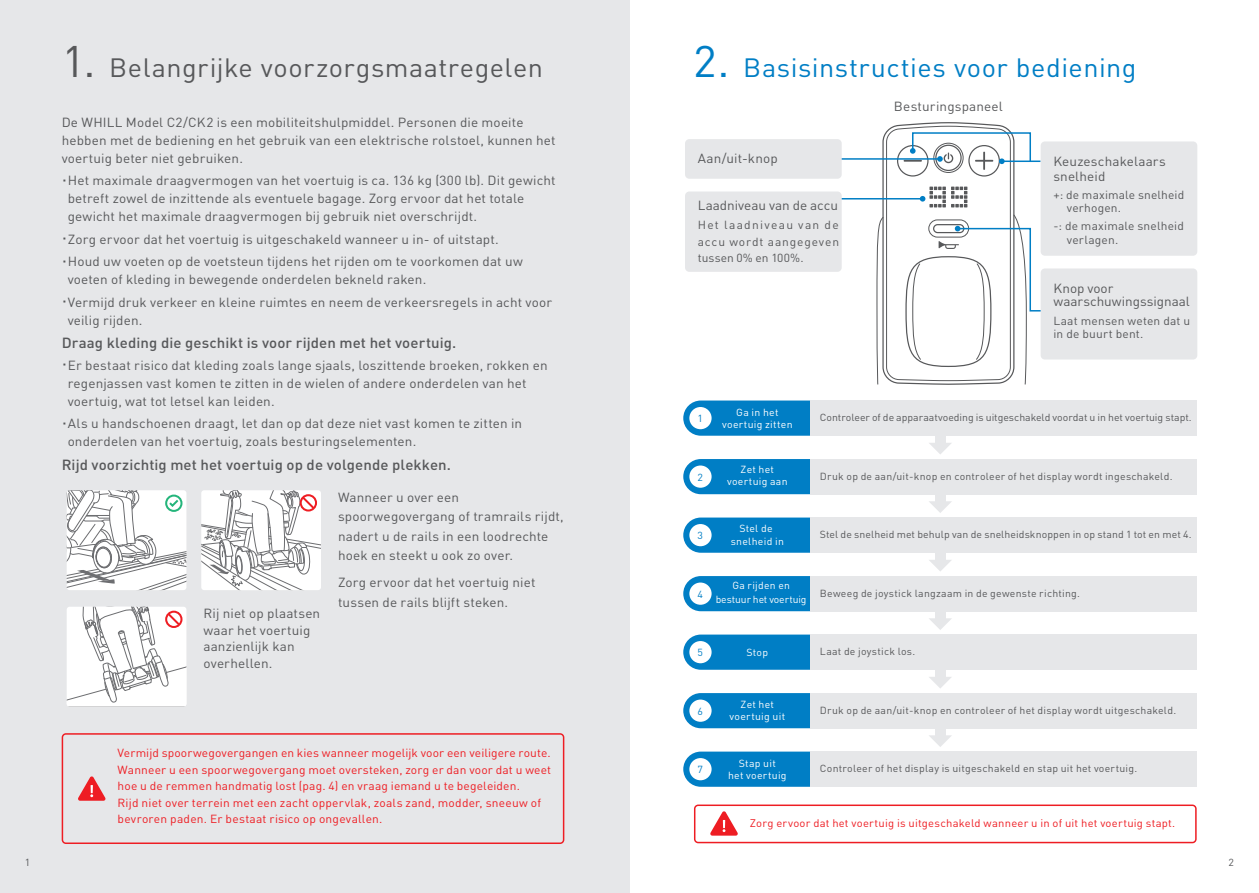
<style>
.page{position:relative;width:1259px;height:893px;background:#fff}
.page>*{position:absolute;margin:0;border:0;box-sizing:border-box;transform-origin:0 0}
.t1{font:26.25px "DIN Pro";letter-spacing:.02em;color:#57585a}
.t2{font:26.25px "DIN Pro";letter-spacing:.02em;color:#007ec5}
.t3{font:500 14.55px "DIN Pro";letter-spacing:.005em;color:#57585a}
.t4{font:13.05px/18px "DIN Pro";letter-spacing:.01em;color:#57585a}
.t5{font:11.7px/16.5px "DIN Pro";letter-spacing:.015em;color:#ee1d23}
.t6{font:11.7px/13.5px "DIN Pro";letter-spacing:.015em;color:#57585a}
.t7{font:10.95px "DIN Pro";letter-spacing:.02em;color:#ee1d23}
.t8{font:10.2px "DIN Pro";letter-spacing:.02em;color:#57585a}
.t9{font:10.2px/12px "DIN Pro";letter-spacing:.025em;color:#fff;text-align:center}
.t10{font:10.2px "DIN Pro";letter-spacing:-.005em;color:#57585a}
.t11{font:10.2px/13.5px "DIN Pro";letter-spacing:-.005em;color:#fff;text-align:center}
.t12{font:10.2px "DIN Pro";color:#007ec5}
.s1{font-size:43.65px}
.s2{font-size:20.25px}
</style>
<div class="page">
<div style="left:0;top:0;width:629px;height:893px;background:#e6e7e9"></div>
<svg style="left:62px;top:733px;width:502px;height:111px"></svg>
<svg style="left:683px;top:400px;width:127px;height:36px;background:#0f86c8"></svg>
<div style="left:810px;top:400px;width:387px;height:36px;background:#e6e7e9"></div>
<div style="left:689px;top:407px;width:22px;height:22px;background:#fff;border-radius:50%"></div>
<svg style="left:929px;top:443px;width:22px;height:11px"></svg>
<div style="left:935px;top:436px;width:10px;height:9px;background:#e6e7e9"></div>
<svg style="left:683px;top:518px;width:127px;height:35px;background:#0b83c7"></svg>
<div style="left:810px;top:518px;width:387px;height:35px;background:#e6e7e9"></div>
<div style="left:689px;top:524px;width:22px;height:22px;background:#fff;border-radius:50%"></div>
<svg style="left:929px;top:560px;width:22px;height:11px"></svg>
<div style="left:935px;top:553px;width:10px;height:10px;background:#e6e7e9"></div>
<svg style="left:683px;top:459px;width:127px;height:35px;background:#0982c7"></svg>
<div style="left:810px;top:459px;width:387px;height:35px;background:#e6e7e9"></div>
<div style="left:689px;top:465px;width:22px;height:23px;background:#fff;border-radius:50%"></div>
<svg style="left:929px;top:501px;width:23px;height:12px"></svg>
<div style="left:935px;top:494px;width:10px;height:10px;background:#e6e7e9"></div>
<svg style="left:683px;top:576px;width:127px;height:35px;background:#0982c7"></svg>
<div style="left:810px;top:576px;width:387px;height:35px;background:#e6e7e9"></div>
<div style="left:689px;top:582px;width:22px;height:23px;background:#fff;border-radius:50%"></div>
<svg style="left:929px;top:618px;width:23px;height:12px"></svg>
<div style="left:935px;top:611px;width:10px;height:10px;background:#e6e7e9"></div>
<svg style="left:683px;top:635px;width:127px;height:35px;background:#0b83c7"></svg>
<div style="left:810px;top:635px;width:387px;height:35px;background:#e6e7e9"></div>
<div style="left:689px;top:641px;width:22px;height:22px;background:#fff;border-radius:50%"></div>
<svg style="left:929px;top:677px;width:22px;height:11px"></svg>
<div style="left:935px;top:670px;width:10px;height:10px;background:#e6e7e9"></div>
<svg style="left:683px;top:693px;width:127px;height:35px;background:#0a83c7"></svg>
<div style="left:810px;top:693px;width:387px;height:35px;background:#e6e7e9"></div>
<div style="left:689px;top:700px;width:22px;height:22px;background:#fff;border-radius:50%"></div>
<svg style="left:929px;top:735px;width:23px;height:12px"></svg>
<div style="left:935px;top:728px;width:10px;height:10px;background:#e6e7e9"></div>
<svg style="left:683px;top:752px;width:127px;height:35px;background:#0b83c7"></svg>
<div style="left:810px;top:752px;width:387px;height:35px;background:#e6e7e9"></div>
<div style="left:689px;top:758px;width:22px;height:22px;background:#fff;border-radius:50%"></div>
<div style="left:685px;top:191px;width:156px;height:81px;background:#e6e7e9;border-radius:4px"></div>
<div style="left:1040px;top:141px;width:157px;height:115px;background:#e6e7e9;border-radius:4px"></div>
<div style="left:685px;top:139px;width:156px;height:40px;background:#e6e7e9;border-radius:4px"></div>
<hr style="left:841px;top:158px;width:99px;height:2px;background:#007ec5">
<hr style="left:841px;top:198px;width:81px;height:2px;background:#007ec5">
<div style="left:1040px;top:268px;width:157px;height:92px;background:#e6e7e9;border-radius:4px"></div>
<svg style="left:694px;top:804px;width:502px;height:39px"></svg>
<svg style="left:876px;top:122px;width:166px;height:263px"></svg>
<svg style="left:67px;top:607px;width:119px;height:100px;background:#eceaeb"></svg>
<svg style="left:67px;top:490px;width:119px;height:100px;background:#e2e4e4"></svg>
<svg style="left:201px;top:490px;width:120px;height:100px;background:#e1dfe0"></svg>
<h1 class="t1" style="left:62px;top:48px;width:483px"><span class="s1">1.</span> Belangrijke voorzorgsmaatregelen</h1>
<h1 class="t2" style="left:693px;top:48px;width:445px"><span class="s1">2.</span> Basisinstructies voor bediening</h1>
<p class="t4" style="left:62px;top:112px;width:495px">De WHILL Model C2/CK2 is een mobiliteitshulpmiddel. Personen die moeite hebben met de bediening en het gebruik van een elektrische rolstoel, kunnen het voertuig beter niet gebruiken.</p>
<p class="t4" style="left:68px;top:171px;width:489px;text-indent:-6px"><span class="s2">·</span>Het maximale draagvermogen van het voertuig is ca. 136 kg (300 lb). Dit gewicht betreft zowel de inzittende als eventuele bagage. Zorg ervoor dat het totale gewicht het maximale draagvermogen bij gebruik niet overschrijdt.</p>
<p class="t4" style="left:62px;top:227px;width:463px;line-height:22.5px"><span class="s2">·</span>Zorg ervoor dat het voertuig is uitgeschakeld wanneer u in- of uitstapt. <span class="s2">·</span>Houd uw voeten op de voetsteun tijdens het rijden om te voorkomen dat uw</p>
<p class="t4" style="left:62px;top:267px;width:492px;line-height:22.5px;text-indent:6px">voeten of kleding in bewegende onderdelen bekneld raken.<br><span class="s2">·</span>Vermijd druk verkeer en kleine ruimtes en neem de verkeersregels in acht voor</p>
<p class="t4" style="left:68px;top:310px;width:76px">veilig rijden.</p>
<p class="t3" style="left:62px;top:332px;width:396px">Draag kleding die geschikt is voor rijden met het voertuig.</p>
<p class="t4" style="left:68px;top:355px;width:481px;text-indent:-6px"><span class="s2">·</span>Er bestaat risico dat kleding zoals lange sjaals, loszittende broeken, rokken en regenjassen vast komen te zitten in de wielen of andere onderdelen van het voertuig, wat tot letsel kan leiden.</p>
<p class="t4" style="left:68px;top:414px;width:456px;text-indent:-6px"><span class="s2">·</span>Als u handschoenen draagt, let dan op dat deze niet vast komen te zitten in onderdelen van het voertuig, zoals besturingselementen.</p>
<p class="t3" style="left:62px;top:453px;width:391px">Rijd voorzichtig met het voertuig op de volgende plekken.</p>
<p class="t4" style="left:203px;top:604px;width:118px;line-height:16.5px">Rij niet op plaatsen waar het voertuig aanzienlijk kan overhellen.</p>
<p class="t4" style="left:338px;top:486px;width:227px;line-height:19.5px">Wanneer u over een spoorwegovergang of tramrails rijdt, nadert u de rails in een loodrechte hoek en steekt u ook zo over.</p>
<p class="t4" style="left:338px;top:572px;width:199px;line-height:19.5px">Zorg ervoor dat het voertuig niet tussen de rails blijft steken.</p>
<p class="t5" style="left:118px;top:744px;width:435px">Vermijd spoorwegovergangen en kies wanneer mogelijk voor een veiligere route.<br>Wanneer u een spoorwegovergang moet oversteken, zorg er dan voor dat u weet hoe u de remmen handmatig lost (pag. 4) en vraag iemand u te begeleiden.<br>Rijd niet over terrein met een zacht oppervlak, zoals zand, modder, sneeuw of bevroren paden. Er bestaat risico op ongevallen.</p>
<p class="t4" style="left:698px;top:149px;width:82px">Aan/uit-knop</p>
<p class="t4" style="left:698px;top:195px;width:142px">Laadniveau van de accu</p>
<p class="t6" style="left:698px;top:216px;width:143px;line-height:16.5px;text-align:justify">Het laadniveau van de accu wordt aangegeven tussen 0% en 100%.</p>
<p class="t4" style="left:894px;top:96px;width:110px">Besturingspaneel</p>
<p class="t4" style="left:1053px;top:153px;width:114px;line-height:15px">Keuzeschakelaars snelheid</p>
<p class="t6" style="left:1067px;top:187px;width:119px;text-indent:-14px">+: de maximale snelheid verhogen.</p>
<p class="t6" style="left:1067px;top:219px;width:119px;text-indent:-14px">-: de maximale snelheid verlagen.</p>
<p class="t4" style="left:1053px;top:281px;width:138px;line-height:13.5px">Knop voor waarschuwingssignaal</p>
<p class="t6" style="left:1053px;top:313px;width:138px">Laat mensen weten dat u in de buurt bent.</p>
<p class="t9" style="left:722px;top:405px;width:72px">Ga in het voertuig zitten</p>
<p class="t12" style="left:697px;top:410px;width:7px">1</p>
<p class="t10" style="left:820px;top:410px;width:373px">Controleer of de apparaatvoeding is uitgeschakeld voordat u in het voertuig stapt.</p>
<p class="t9" style="left:727px;top:463px;width:62px">Zet het voertuig aan</p>
<p class="t12" style="left:697px;top:469px;width:7px">2</p>
<p class="t8" style="left:820px;top:468px;width:354px">Druk op de aan/uit-knop en controleer of het display wordt ingeschakeld.</p>
<p class="t9" style="left:731px;top:520px;width:55px;line-height:13.5px">Stel de snelheid in</p>
<p class="t12" style="left:697px;top:527px;width:7px">3</p>
<p class="t8" style="left:820px;top:527px;width:373px">Stel de snelheid met behulp van de snelheidsknoppen in op stand 1 tot en met 4.</p>
<p class="t11" style="left:716px;top:578px;width:92px">Ga rijden en bestuur het voertuig</p>
<p class="t12" style="left:697px;top:586px;width:7px">4</p>
<p class="t8" style="left:820px;top:585px;width:262px">Beweeg de joystick langzaam in de gewenste richting.</p>
<p class="t12" style="left:697px;top:645px;width:7px">5</p>
<p class="t9" style="left:746px;top:646px;width:23px">Stop</p>
<p class="t8" style="left:820px;top:644px;width:97px">Laat de joystick los.</p>
<p class="t9" style="left:729px;top:698px;width:57px">Zet het voertuig uit</p>
<p class="t12" style="left:697px;top:703px;width:7px">6</p>
<p class="t8" style="left:820px;top:702px;width:358px">Druk op de aan/uit-knop en controleer of het display wordt uitgeschakeld.</p>
<p class="t9" style="left:728px;top:757px;width:60px">Stap uit<br>het voertuig</p>
<p class="t12" style="left:697px;top:762px;width:7px">7</p>
<p class="t8" style="left:820px;top:761px;width:319px">Controleer of het display is uitgeschakeld en stap uit het voertuig.</p>
<p class="t7" style="left:750px;top:814px;width:427px">Zorg ervoor dat het voertuig is uitgeschakeld wanneer u in of uit het voertuig stapt.</p>
<p class="t8" style="left:25px;top:854px;width:7px">1</p>
<p class="t8" style="left:1228px;top:854px;width:7px">2</p>
</div>
